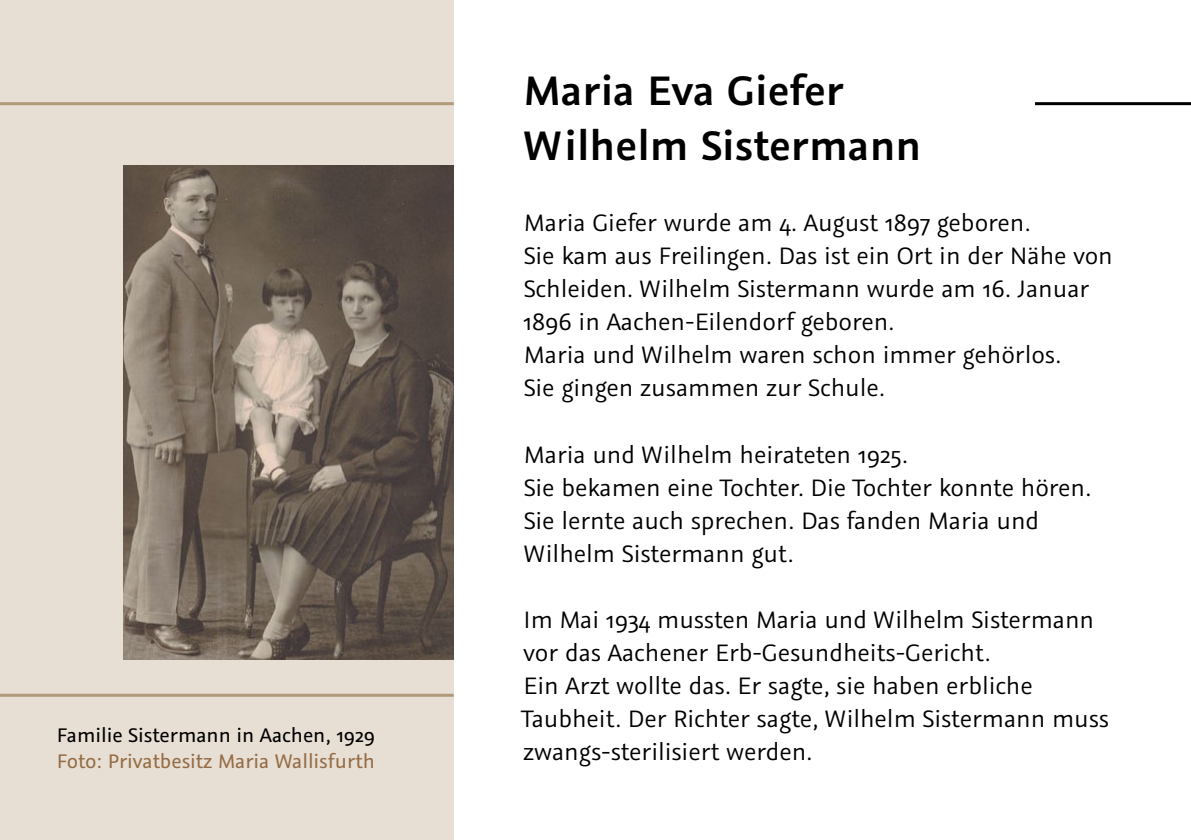
<style>
.page{position:relative;width:1191px;height:840px;background:#fff}
.page>*{position:absolute;margin:0;border:0;box-sizing:border-box;transform-origin:0 0}
.t1{font:600 46px/55.2px "Graublau Sans";color:#000}
.t2{font:26.6px/33px "Graublau Sans";letter-spacing:-.005em;color:#000}
.t3{font:22px "Graublau Sans";letter-spacing:-.005em;color:#956d46}
.t4{font:22px "Graublau Sans";letter-spacing:-.005em;color:#000}
</style>
<div class="page">
<div style="left:0;top:0;width:454px;height:839px;background:#e7dfd4"></div>
<img style="left:123px;top:165px;width:331px;height:493px">
<hr style="left:0;top:693px;width:454px;height:3px;background:#b19a7a">
<hr style="left:1035px;top:102px;width:156px;height:3px;background:#000">
<hr style="left:0;top:102px;width:454px;height:3px;background:#b19a7a">
<p class="t4" style="left:57px;top:721px;width:320px">Familie Sistermann in Aachen, 1929</p>
<p class="t3" style="left:57px;top:747px;width:320px">Foto: Privatbesitz Maria Wallisfurth</p>
<h1 class="t1" style="left:524px;top:62px;width:399px">Maria Eva Giefer<br>Wilhelm Sistermann</h1>
<p class="t2" style="left:523px;top:206px;width:591px">Maria Giefer wurde am 4. August 1897 geboren.<br>Sie kam aus Freilingen. Das ist ein Ort in der Nähe von Schleiden. Wilhelm Sistermann wurde am 16. Januar 1896 in Aachen-Eilendorf geboren.<br>Maria und Wilhelm waren schon immer gehörlos.<br>Sie gingen zusammen zur Schule.</p>
<p class="t2" style="left:524px;top:437px;width:569px">Maria und Wilhelm heirateten 1925.<br>Sie bekamen eine Tochter. Die Tochter konnte hören.<br>Sie lernte auch sprechen. Das fanden Maria und Wilhelm Sistermann gut.</p>
<p class="t2" style="left:520px;top:602px;width:590px">Im Mai 1934 mussten Maria und Wilhelm Sistermann vor das Aachener Erb-Gesundheits-Gericht.<br>Ein Arzt wollte das. Er sagte, sie haben erbliche Taubheit. Der Richter sagte, Wilhelm Sistermann muss zwangs-sterilisiert werden.</p>
</div>
